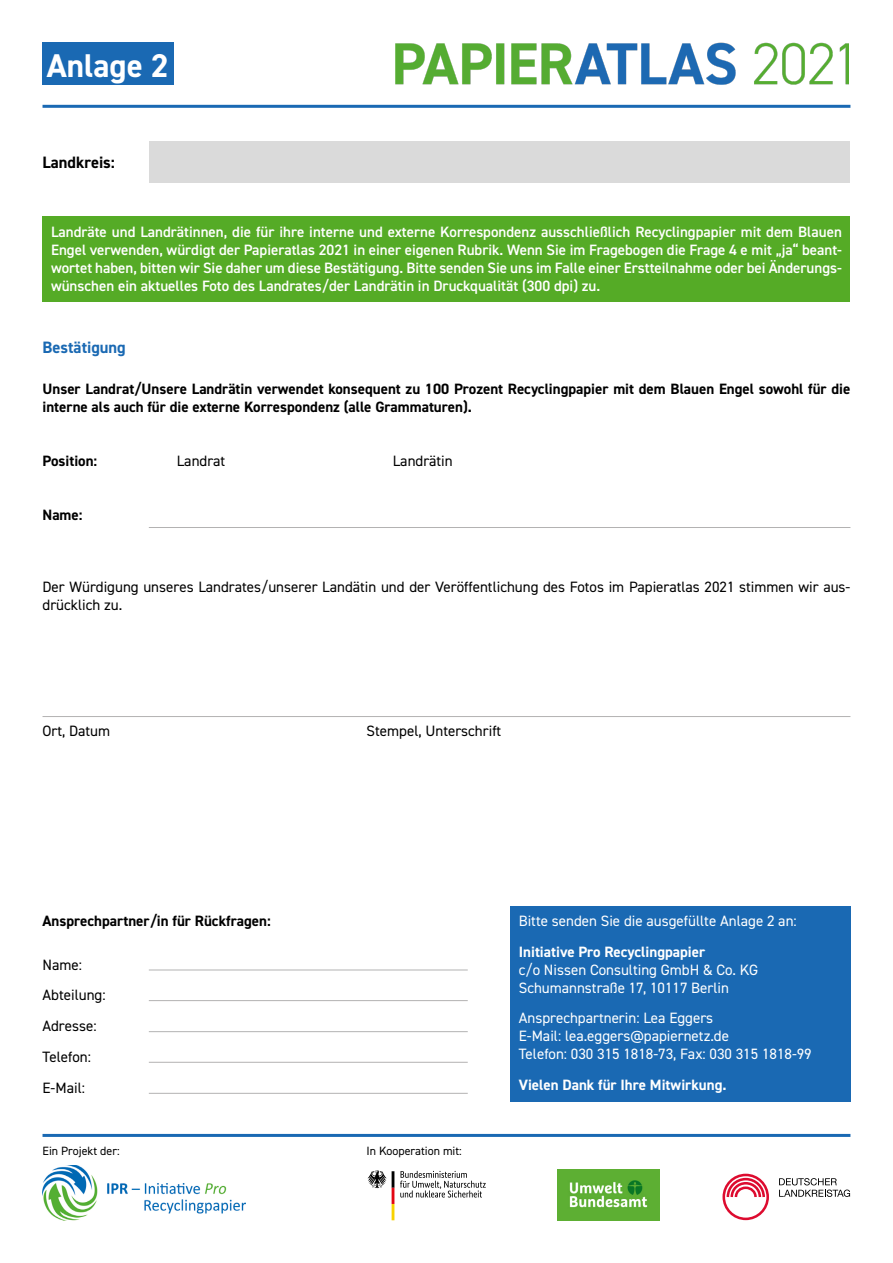
<style>
.page{position:relative;width:893px;height:1263px;background:#fff}
.page>*{position:absolute;margin:0;border:0;box-sizing:border-box;transform-origin:0 0}
.t1{font:700 33px "DIN2014";color:#fff}
.t2{font:700 16.5px "DIN2014";color:#1a69b3}
.t3{font:700 16.5px "DIN2014";color:#000}
.t4{font:600 15px/18px "DIN2014";color:#fff;text-align:justify}
.t5{font:700 15px/18px "DIN2014";color:#000}
.t6{font:15px/30.8px "DIN2014";color:#000}
.t7{font:15px/18px "DIN2014";color:#fff}
.t8{font:700 15px "DIN2014";color:#fff}
.t9{font:12px "DIN2014";color:#000}
</style>
<div class="page">
<div style="left:150px;top:141px;width:700px;height:41px;background:#dadada"></div>
<div style="left:43px;top:217px;width:807px;height:85px;background:#55ab26"></div>
<div style="left:43px;top:43px;width:131px;height:42px;background:#1a69b3"></div>
<hr style="left:43px;top:105px;width:807px;height:3px;background:#1a69b3">
<hr style="left:43px;top:1134px;width:807px;height:3px;background:#1a69b3">
<div style="left:510px;top:906px;width:340px;height:195px;background:#1a69b3"></div>
<img style="left:43px;top:1165px;width:203px;height:55px">
<svg style="left:779px;top:1178px;width:71px;height:19px"></svg>
<svg style="left:722px;top:1174px;width:47px;height:46px"></svg>
<img style="left:558px;top:1169px;width:101px;height:51px">
<svg style="left:400px;top:1171px;width:86px;height:26px"></svg>
<svg style="left:368px;top:1170px;width:26px;height:50px"></svg>
<hr style="left:149px;top:969px;width:319px;height:1px;background:#b3b2b2">
<hr style="left:149px;top:1000px;width:319px;height:1px;background:#b3b2b2">
<hr style="left:149px;top:1031px;width:319px;height:1px;background:#b3b2b2">
<hr style="left:149px;top:1062px;width:319px;height:1px;background:#b3b2b2">
<hr style="left:149px;top:1093px;width:319px;height:1px;background:#b3b2b2">
<hr style="left:149px;top:527px;width:701px;height:1px;background:#b3b2b2">
<hr style="left:43px;top:716px;width:807px;height:1px;background:#b3b2b2">
<img style="left:396px;top:43px;width:452px;height:42px">
<h1 class="t1" style="left:47px;top:43px;width:124px">Anlage 2</h1>
<p class="t3" style="left:43px;top:151px;width:74px">Landkreis:</p>
<p class="t4" style="left:51px;top:223px;width:792px">Landräte und Landrätinnen, die für ihre interne und externe Korrespondenz ausschließlich Recyclingpapier mit dem Blauen Engel verwenden, würdigt der Papieratlas 2021 in einer eigenen Rubrik. Wenn Sie im Fragebogen die Frage 4 e mit „ja“ beant&shy;wortet haben, bitten wir Sie daher um diese Bestätigung. Bitte senden Sie uns im Falle einer Erstteilnahme oder bei Änderungs&shy;wünschen ein aktuelles Foto des Landrates/der Landrätin in Druckqualität (300 dpi) zu.</p>
<p class="t2" style="left:43px;top:336px;width:85px">Bestätigung</p>
<p class="t5" style="left:43px;top:380px;width:809px">Unser Landrat/Unsere Landrätin verwendet konsequent zu 100 Prozent Recyclingpapier mit dem Blauen Engel sowohl für die interne als auch für die externe Korrespondenz (alle Grammaturen).</p>
<p class="t5" style="left:43px;top:452px;width:56px">Position:</p>
<p class="t6" style="left:177px;top:446px;width:50px">Landrat</p>
<p class="t6" style="left:393px;top:446px;width:61px">Landrätin</p>
<p class="t5" style="left:43px;top:506px;width:42px">Name:</p>
<p class="t6" style="left:43px;top:578px;width:809px;line-height:18px">Der Würdigung unseres Landrates/unserer Landätin und der Veröffentlichung des Fotos im Papieratlas 2021 stimmen wir aus&shy;drücklich zu.</p>
<p class="t6" style="left:43px;top:716px;width:69px">Ort, Datum</p>
<p class="t6" style="left:367px;top:716px;width:136px">Stempel, Unterschrift</p>
<p class="t5" style="left:43px;top:912px;width:230px">Ansprechpartner/in für Rückfragen:</p>
<p class="t6" style="left:43px;top:949px;width:65px">Name:<br>Abteilung:<br>Adresse:<br>Telefon:<br>E-Mail:</p>
<p class="t9" style="left:43px;top:1144px;width:79px">Ein Projekt der:</p>
<p class="t9" style="left:367px;top:1144px;width:97px">In Kooperation mit:</p>
<p class="t7" style="left:519px;top:911px;width:280px">Bitte senden Sie die ausgefüllte Anlage 2 an:</p>
<p class="t8" style="left:519px;top:941px;width:188px">Initiative Pro Recyclingpapier</p>
<p class="t7" style="left:519px;top:960px;width:241px">c/o Nissen Consulting GmbH &amp; Co. KG<br>Schumannstraße 17, 10117 Berlin</p>
<p class="t7" style="left:519px;top:1009px;width:294px">Ansprechpartnerin: Lea Eggers<br>E-Mail: lea.eggers@papiernetz.de<br>Telefon: 030 315 1818-73, Fax: 030 315 1818-99</p>
<p class="t8" style="left:519px;top:1075px;width:209px">Vielen Dank für Ihre Mitwirkung.</p>
</div>
